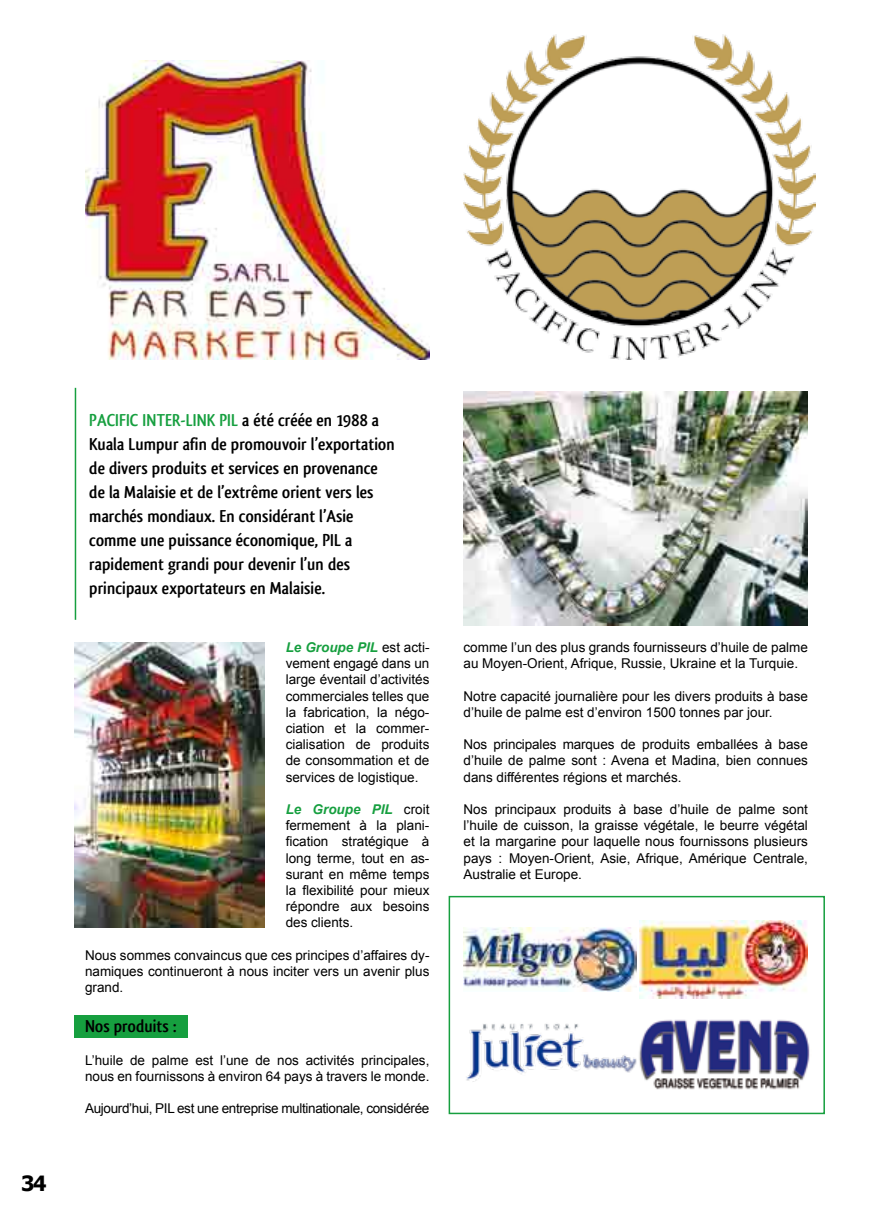
<style>
.page{position:relative;width:893px;height:1212px;background:#fff}
.page>*{position:absolute;margin:0;border:0;box-sizing:border-box;transform-origin:0 0}
.t1{font:700 21px "Tahoma";color:#000}
.t2{font:700 18px/24px "Qlassik";color:#000}
.t3{font:13.5px/16.2px "Arial";color:#000;text-align:justify}
.t4{font:13.5px "Arial";letter-spacing:-.025em;color:#000}
.s1{color:#169f3f}
.s2{font-weight:700;font-style:italic;color:#169f3f}
</style>
<div class="page">
<div style="left:74px;top:1015px;width:114px;height:22px;background:#169f3f"></div>
<img style="left:74px;top:642px;width:190px;height:285px">
<img style="left:463px;top:391px;width:345px;height:235px">
<hr style="left:75px;top:388px;width:1px;height:232px;background:#169f3f">
<img style="left:85px;top:61px;width:345px;height:298px">
<img style="left:464px;top:34px;width:351px;height:326px">
<div style="left:449px;top:896px;width:376px;height:218px;border:2px solid #169f3f"></div>
<img style="left:466px;top:1023px;width:171px;height:59px">
<img style="left:640px;top:921px;width:168px;height:78px">
<img style="left:639px;top:1019px;width:171px;height:71px">
<img style="left:463px;top:928px;width:174px;height:63px">
<h1 class="t1" style="left:21px;top:1169px;width:27px">34</h1>
<p class="t2" style="left:89px;top:408px;width:307px"><span class="s1">PACIFIC INTER-LINK PIL</span> a été créée en 1988 a Kuala Lumpur afin de promouvoir l’exportation de divers produits et services en provenance de la Malaisie et de l’extrême orient vers les marchés mondiaux. En considérant l’Asie comme une puissance économique, PIL a rapidement grandi pour devenir l’un des principaux exportateurs en Malaisie.</p>
<p class="t3" style="left:286px;top:639px;width:145px"><span class="s2">Le Groupe PIL</span> est acti&shy;vement engagé dans un large éventail d’activités commerciales telles que la fabrication, la négo&shy;ciation et la commer&shy;cialisation de produits de consommation et de services de logistique.</p>
<p class="t3" style="left:286px;top:801px;width:145px"><span class="s2">Le Groupe PIL</span> croit fermement à la plani&shy;fication stratégique à long terme, tout en as&shy;surant en même temps la flexibilité pour mieux répondre aux besoins des clients.</p>
<p class="t3" style="left:85px;top:947px;width:346px">Nous sommes convaincus que ces principes d’affaires dy&shy;namiques continueront à nous inciter vers un avenir plus grand.</p>
<h2 class="t2" style="left:85px;top:1014px;width:93px">Nos produits :</h2>
<p class="t3" style="left:85px;top:1052px;width:346px">L’huile de palme est l’une de nos activités principales, nous en fournissons à environ 64 pays à travers le monde.</p>
<p class="t4" style="left:85px;top:1100px;width:346px">Aujourd’hui, PIL est une entreprise multinationale, considérée</p>
<p class="t3" style="left:463px;top:639px;width:346px">comme l’un des plus grands fournisseurs d’huile de palme au Moyen-Orient, Afrique, Russie, Ukraine et la Turquie.</p>
<p class="t3" style="left:463px;top:688px;width:346px">Notre capacité journalière pour les divers produits à base d’huile de palme est d’environ 1500 tonnes par jour.</p>
<p class="t3" style="left:463px;top:736px;width:346px">Nos principales marques de produits emballées à base d’huile de palme sont : Avena et Madina, bien connues dans différentes régions et marchés.</p>
<p class="t3" style="left:463px;top:801px;width:346px">Nos principaux produits à base d’huile de palme sont l’huile de cuisson, la graisse végétale, le beurre végétal et la margarine pour laquelle nous fournissons plusieurs pays : Moyen-Orient, Asie, Afrique, Amérique Centrale, Australie et Europe.</p>
</div>
